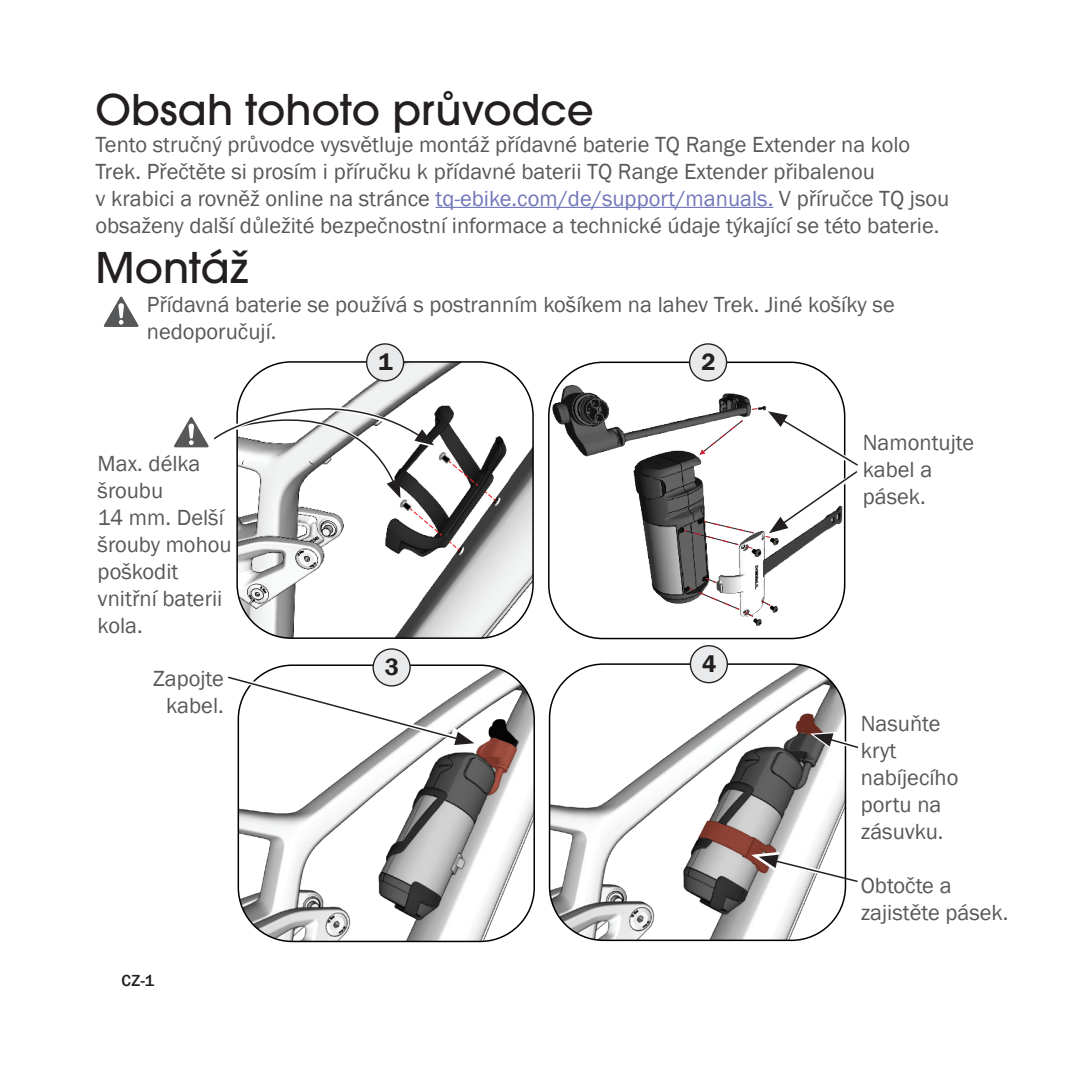
<style>
.page{position:relative;width:1080px;height:1080px;background:#fff}
.page>*{position:absolute;margin:0;border:0;box-sizing:border-box;transform-origin:0 0}
.Section_Head{font:500 42px "ITC Avant Garde Pro";color:#231f20}
.t1{font:600 24.3px "Franklin Gothic";color:#231f20}
.Body_Straddle{font:22.5px/27px "Franklin Gothic";color:#57585a}
.t2{font:500 16.5px "Franklin Gothic LT Pro";color:#231f20}
.s1{color:#7176b8}
</style>
<div class="page">
<hr style="left:436px;top:207px;width:337px;height:1px;background:#7176b8">
<svg style="left:103px;top:296px;width:36px;height:31px"></svg>
<img style="left:239px;top:364px;width:292px;height:273px">
<div style="left:236px;top:361px;width:298px;height:278px;border:2px solid #000;border-radius:54px"></div>
<img style="left:550px;top:666px;width:295px;height:274px">
<div style="left:549px;top:663px;width:297px;height:278px;border:2px solid #000;border-radius:54px"></div>
<div style="left:690px;top:646px;width:37px;height:37px;background:#e9eaeb;border-radius:50%"></div>
<div style="left:690px;top:645px;width:38px;height:38px;border:1px solid #231f20;border-radius:50%"></div>
<div style="left:367px;top:344px;width:37px;height:37px;background:#e9eaeb;border-radius:50%"></div>
<div style="left:366px;top:343px;width:38px;height:39px;border:1px solid #231f20;border-radius:50%"></div>
<svg style="left:810px;top:732px;width:49px;height:19px"></svg>
<svg style="left:174px;top:377px;width:323px;height:175px"></svg>
<img style="left:239px;top:667px;width:295px;height:274px">
<div style="left:238px;top:664px;width:297px;height:278px;border:2px solid #000;border-radius:54px"></div>
<div style="left:373px;top:649px;width:37px;height:37px;background:#e9eaeb;border-radius:50%"></div>
<div style="left:373px;top:648px;width:38px;height:39px;border:1px solid #231f20;border-radius:50%"></div>
<svg style="left:228px;top:671px;width:249px;height:75px"></svg>
<svg style="left:751px;top:852px;width:107px;height:31px"></svg>
<img style="left:549px;top:374px;width:296px;height:257px">
<svg style="left:684px;top:521px;width:70px;height:28px"></svg>
<svg style="left:689px;top:578px;width:65px;height:39px"></svg>
<svg style="left:761px;top:600px;width:10px;height:6px"></svg>
<svg style="left:700px;top:420px;width:43px;height:35px"></svg>
<div style="left:548px;top:362px;width:297px;height:277px;border:2px solid #000;border-radius:54px"></div>
<div style="left:690px;top:344px;width:37px;height:37px;background:#e9eaeb;border-radius:50%"></div>
<div style="left:689px;top:343px;width:38px;height:39px;border:1px solid #231f20;border-radius:50%"></div>
<svg style="left:765px;top:411px;width:93px;height:127px"></svg>
<p class="Section_Head" style="left:96px;top:83px;width:500px">Obsah tohoto průvodce</p>
<p class="Body_Straddle" style="left:96px;top:131px;width:855px">Tento stručný průvodce vysvětluje montáž přídavné baterie TQ Range Extender na kolo Trek. Přečtěte si prosím i příručku k přídavné baterii TQ Range Extender přibalenou<br>v krabici a rovněž online na stránce <span class="s1">tq-ebike.com/de/support/manuals.</span> V příručce TQ jsou obsaženy další důležité bezpečnostní informace a technické údaje týkající se této baterie.</p>
<p class="Section_Head" style="left:96px;top:241px;width:154px">Montáž</p>
<p class="Body_Straddle" style="left:147px;top:292px;width:749px">Přídavná baterie se používá s postranním košíkem na lahev Trek. Jiné košíky se nedoporučují.</p>
<p class="Body_Straddle" style="left:98px;top:451px;width:136px">Max. délka šroubu<br>14 mm. Delší šrouby mohou poškodit vnitřní baterii kola.</p>
<p class="Body_Straddle" style="left:153px;top:665px;width:72px;text-align:center">Zapojte kabel.</p>
<p class="t2" style="left:122px;top:972px;width:35px">CZ-1</p>
<p class="t1" style="left:378px;top:347px;width:16px">1</p>
<p class="t1" style="left:385px;top:652px;width:16px">3</p>
<p class="t1" style="left:701px;top:347px;width:16px">2</p>
<p class="t1" style="left:702px;top:649px;width:16px">4</p>
<p class="Body_Straddle" style="left:863px;top:429px;width:113px">Namontujte kabel a pásek.</p>
<p class="Body_Straddle" style="left:861px;top:711px;width:99px">Nasuňte kryt nabíjecího portu na zásuvku.</p>
<p class="Body_Straddle" style="left:861px;top:873px;width:149px">Obtočte a zajistěte pásek.</p>
</div>
